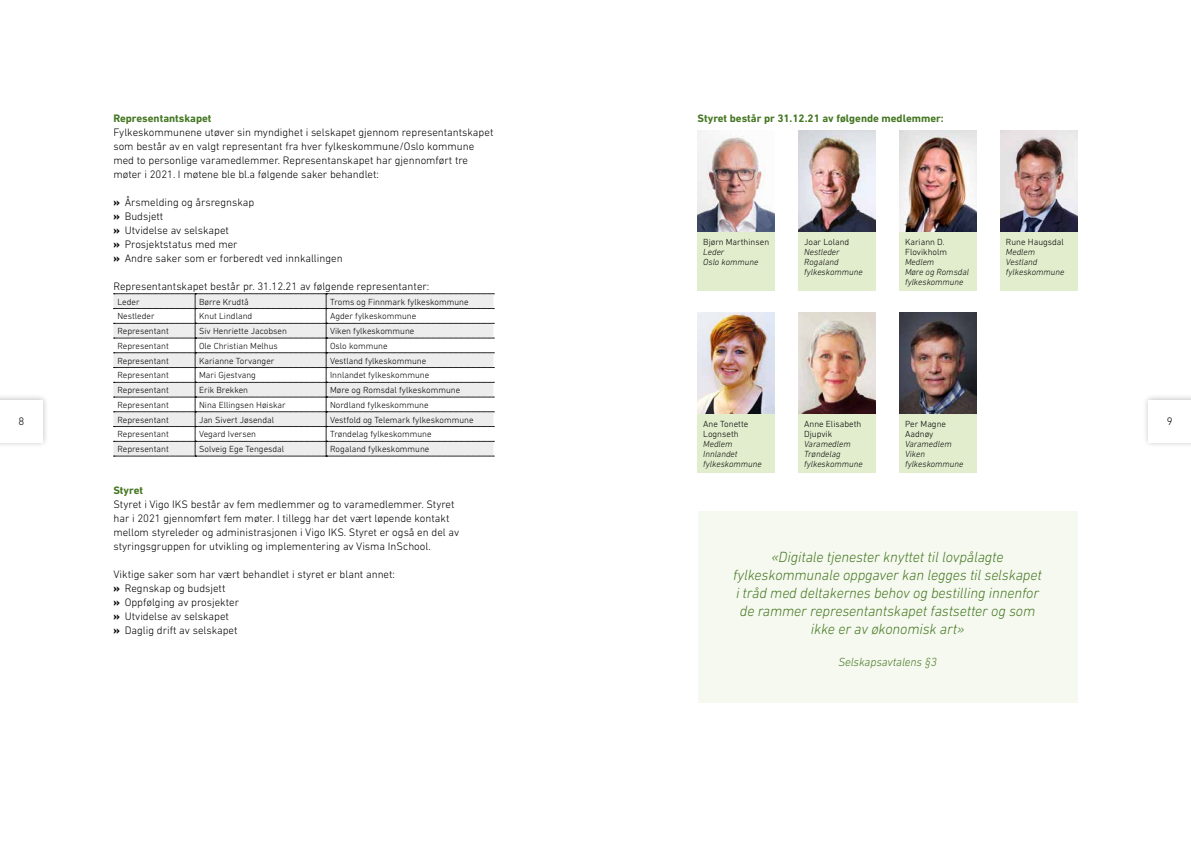
<style>
.page{position:relative;width:1191px;height:842px;background:#fff}
.page>*{position:absolute;margin:0;border:0;box-sizing:border-box;transform-origin:0 0}
.t1{font:italic 300 15px/18px "DIN Next LT Pro";letter-spacing:-.01em;color:#472;text-align:center}
.t2{font:italic 300 12px "DIN Next LT Pro";letter-spacing:-.01em;color:#472}
.t3{font:300 11px/14px "DIN Next LT Pro";color:#000}
.t4{font:700 11px "DIN Next LT Pro";color:#472}
.t5{font:300 9px/10px "DIN Next LT Pro";color:#000}
.t6{font:italic 300 9px/10px "DIN Next LT Pro";color:#000}
.s1{font-weight:800}
</style>
<div class="page">
<div style="left:697px;top:512px;width:380px;height:191px;background:#f6f9ef"></div>
<svg style="left:114px;top:294px;width:380px;height:163px"></svg>
<img style="left:697px;top:130px;width:78px;height:102px">
<img style="left:697px;top:313px;width:78px;height:101px">
<img style="left:899px;top:313px;width:77px;height:101px">
<div style="left:697px;top:232px;width:78px;height:58px;background:#e2edcd"></div>
<div style="left:697px;top:414px;width:78px;height:58px;background:#e2edcd"></div>
<div style="left:899px;top:414px;width:77px;height:58px;background:#e2edcd"></div>
<img style="left:798px;top:130px;width:77px;height:102px">
<img style="left:798px;top:313px;width:77px;height:101px">
<div style="left:798px;top:232px;width:77px;height:58px;background:#e2edcd"></div>
<div style="left:798px;top:414px;width:77px;height:58px;background:#e2edcd"></div>
<img style="left:899px;top:130px;width:77px;height:102px">
<div style="left:899px;top:232px;width:77px;height:58px;background:#e2edcd"></div>
<img style="left:1000px;top:130px;width:77px;height:102px">
<div style="left:1000px;top:232px;width:77px;height:58px;background:#e2edcd"></div>
<div style="left:0;top:394px;width:49px;height:54px;background:#000;opacity:.25"></div>
<div style="left:0;top:400px;width:43px;height:42px;background:#fff"></div>
<div style="left:1142px;top:394px;width:49px;height:54px;background:#000;opacity:.25"></div>
<div style="left:1148px;top:400px;width:43px;height:42px;background:#fff"></div>
<p class="t4" style="left:697px;top:111px;width:248px">Styret består pr 31.12.21 av følgende medlemmer:</p>
<p class="t4" style="left:113px;top:111px;width:100px">Representantskapet</p>
<p class="t3" style="left:113px;top:125px;width:381px">Fylkeskommunene utøver sin myndighet i selskapet gjennom representantskapet som består av en valgt representant fra hver fylkeskommune/Oslo kommune med to personlige varamedlemmer. Representanskapet har gjennomført tre møter i 2021. I møtene ble bl.a følgende saker behandlet:</p>
<p class="t3" style="left:113px;top:195px;width:231px"><span class="s1">»</span> Årsmelding og årsregnskap<br><span class="s1">»</span> Budsjett<br><span class="s1">»</span> Utvidelse av selskapet<br><span class="s1">»</span> Prosjektstatus med mer<br><span class="s1">»</span> Andre saker som er forberedt ved innkallingen</p>
<p class="t3" style="left:113px;top:279px;width:317px">Representantskapet består pr. 31.12.21 av følgende representanter:</p>
<p class="t5" style="left:117px;top:296px;width:24px">Leder</p>
<p class="t5" style="left:199px;top:296px;width:51px">Børre Krudtå</p>
<p class="t5" style="left:330px;top:296px;width:140px">Troms og Finnmark fylkeskommune</p>
<p class="t5" style="left:117px;top:311px;width:39px">Nestleder</p>
<p class="t5" style="left:199px;top:311px;width:55px">Knut Lindland</p>
<p class="t5" style="left:330px;top:311px;width:88px">Agder fylkeskommune</p>
<p class="t5" style="left:117px;top:326px;width:53px">Representant</p>
<p class="t5" style="left:199px;top:326px;width:89px">Siv Henriette Jacobsen</p>
<p class="t5" style="left:330px;top:326px;width:86px">Viken fylkeskommune</p>
<p class="t5" style="left:117px;top:341px;width:53px">Representant</p>
<p class="t5" style="left:199px;top:341px;width:80px">Ole Christian Melhus</p>
<p class="t5" style="left:330px;top:341px;width:59px">Oslo kommune</p>
<p class="t5" style="left:117px;top:355px;width:53px">Representant</p>
<p class="t5" style="left:199px;top:355px;width:77px">Karianne Torvanger</p>
<p class="t5" style="left:330px;top:355px;width:98px">Vestland fylkeskommune</p>
<p class="t5" style="left:117px;top:370px;width:53px">Representant</p>
<p class="t5" style="left:199px;top:370px;width:58px">Mari Gjestvang</p>
<p class="t5" style="left:330px;top:370px;width:101px">Innlandet fylkeskommune</p>
<p class="t5" style="left:117px;top:385px;width:53px">Representant</p>
<p class="t5" style="left:199px;top:385px;width:51px">Erik Brekken</p>
<p class="t5" style="left:330px;top:385px;width:132px">Møre og Romsdal fylkeskommune</p>
<p class="t5" style="left:117px;top:400px;width:53px">Representant</p>
<p class="t5" style="left:199px;top:400px;width:88px">Nina Ellingsen Høiskar</p>
<p class="t5" style="left:330px;top:400px;width:100px">Nordland fylkeskommune</p>
<p class="t5" style="left:117px;top:414px;width:53px">Representant</p>
<p class="t5" style="left:199px;top:414px;width:77px">Jan Sivert Jøsendal</p>
<p class="t5" style="left:330px;top:414px;width:145px">Vestfold og Telemark fylkeskommune</p>
<p class="t5" style="left:117px;top:429px;width:53px">Representant</p>
<p class="t5" style="left:199px;top:429px;width:58px">Vegard Iversen</p>
<p class="t5" style="left:330px;top:429px;width:103px">Trøndelag fylkeskommune</p>
<p class="t5" style="left:117px;top:444px;width:53px">Representant</p>
<p class="t5" style="left:199px;top:444px;width:87px">Solveig Ege Tengesdal</p>
<p class="t5" style="left:330px;top:444px;width:101px">Rogaland fylkeskommune</p>
<p class="t4" style="left:113px;top:484px;width:31px">Styret</p>
<p class="t3" style="left:113px;top:497px;width:347px">Styret i Vigo IKS består av fem medlemmer og to varamedlemmer. Styret har i 2021 gjennomført fem møter. I tillegg har det vært løpende kontakt mellom styreleder og administrasjonen i Vigo IKS. Styret er også en del av styringsgruppen for utvikling og implementering av Visma InSchool.</p>
<p class="t3" style="left:113px;top:567px;width:283px">Viktige saker som har vært behandlet i styret er blant annet: <span class="s1">»</span> Regnskap og budsjett<br><span class="s1">»</span> Oppfølging av prosjekter<br><span class="s1">»</span> Utvidelse av selskapet<br><span class="s1">»</span> Daglig drift av selskapet</p>
<p class="t5" style="left:703px;top:236px;width:67px">Bjørn Marthinsen</p>
<p class="t6" style="left:703px;top:246px;width:57px">Leder<br>Oslo kommune</p>
<p class="t5" style="left:804px;top:236px;width:47px">Joar Loland</p>
<p class="t6" style="left:804px;top:246px;width:60px">Nestleder<br>Rogaland fylkeskommune</p>
<p class="t5" style="left:905px;top:236px;width:44px">Kariann D.<br>Flovikholm</p>
<p class="t6" style="left:905px;top:256px;width:66px">Medlem<br>Møre og Romsdal fylkeskommune</p>
<p class="t5" style="left:1006px;top:236px;width:60px">Rune Haugsdal</p>
<p class="t6" style="left:1006px;top:246px;width:60px">Medlem<br>Vestland fylkeskommune</p>
<p class="t3" style="left:18px;top:414px;width:7px">8</p>
<p class="t3" style="left:1166px;top:414px;width:7px">9</p>
<p class="t5" style="left:703px;top:419px;width:47px">Ane Tonette<br>Lognseth</p>
<p class="t6" style="left:703px;top:439px;width:60px">Medlem<br>Innlandet fylkeskommune</p>
<p class="t5" style="left:804px;top:419px;width:59px">Anne Elisabeth<br>Djupvik</p>
<p class="t6" style="left:804px;top:439px;width:60px">Varamedlem<br>Trøndelag fylkeskommune</p>
<p class="t5" style="left:905px;top:419px;width:43px">Per Magne<br>Aadnøy</p>
<p class="t6" style="left:905px;top:439px;width:60px">Varamedlem<br>Viken fylkeskommune</p>
<h1 class="t1" style="left:733px;top:547px;width:310px">«Digitale tjenester knyttet til lovpålagte fylkeskommunale oppgaver kan legges til selskapet i tråd med deltakernes behov og bestilling innenfor de rammer representantskapet fastsetter og som ikke er av økonomisk art»</h1>
<p class="t2" style="left:838px;top:655px;width:100px">Selskapsavtalens §3</p>
</div>
